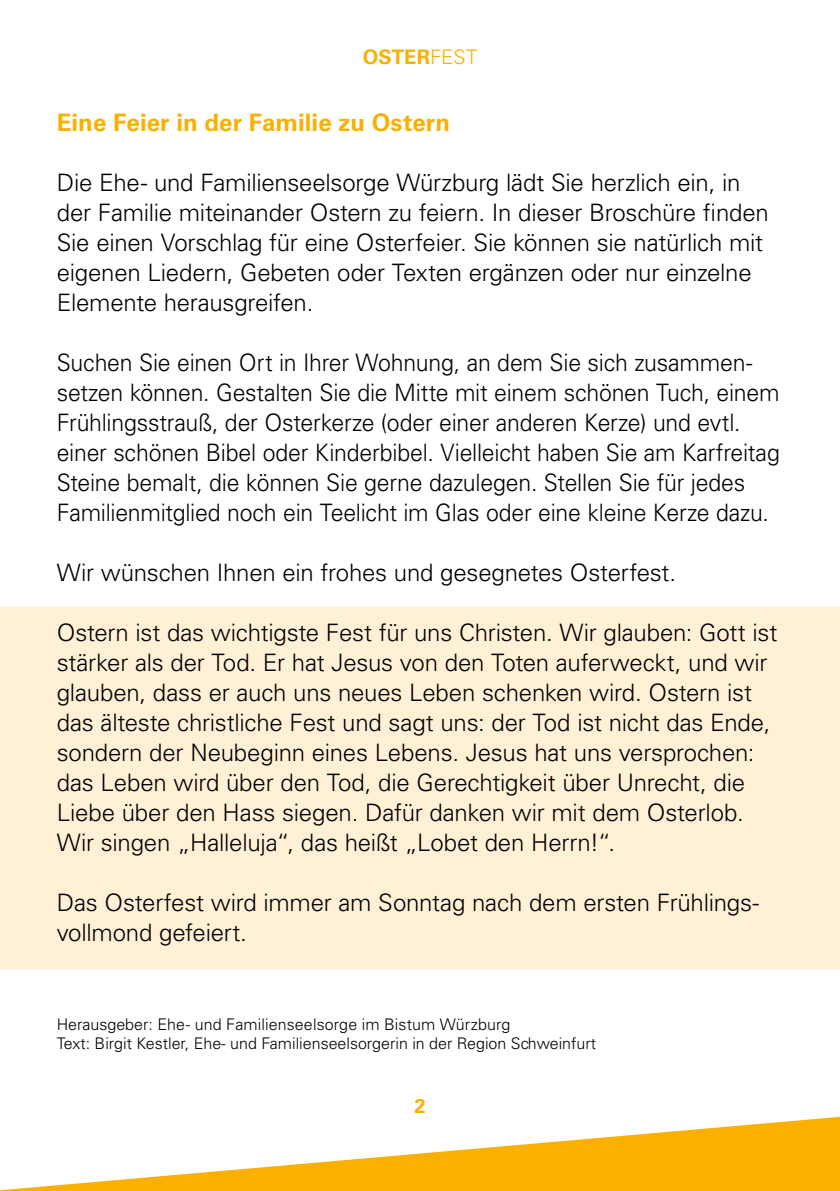
<style>
.page{position:relative;width:840px;height:1191px;background:#fff}
.page>*{position:absolute;margin:0;border:0;box-sizing:border-box;transform-origin:0 0}
.t1{font:300 24px/30px "Univers LT Std";letter-spacing:-.01em;color:#000}
.t2{font:300 24px/30px "Univers LT Std";letter-spacing:-.01em;color:#000;scale:.96 1}
.t3{font:700 24px "Univers LT Std";letter-spacing:.005em;color:#f9b000}
.t4{font:700 20px "Univers LT Std";letter-spacing:.005em;color:#f9b000}
.t5{font:300 16px/19.2px "Univers LT Std";color:#000}
.s1{font-weight:300}
</style>
<div class="page">
<svg style="left:0;top:1117px;width:839px;height:74px"></svg>
<div style="left:0;top:607px;width:839px;height:361px;background:#fff0d6"></div>
<p class="t4" style="left:362px;top:45px;width:116px">OSTER<span class="s1">FEST</span></p>
<p class="t3" style="left:57px;top:108px;width:394px">Eine Feier in der Familie zu Ostern</p>
<p class="t1" style="left:57px;top:167px;width:713px">Die Ehe- und Familienseelsorge Würzburg lädt Sie herzlich ein, in der Familie miteinander Ostern zu feiern. In dieser Broschüre finden Sie einen Vorschlag für eine Osterfeier. Sie können sie natürlich mit eigenen Liedern, Gebeten oder Texten ergänzen oder nur einzelne Elemente herausgreifen.</p>
<p class="t2" style="left:57px;top:347px;width:754px">Suchen Sie einen Ort in Ihrer Wohnung, an dem Sie sich zusammen&shy;setzen können. Gestalten Sie die Mitte mit einem schönen Tuch, einem Frühlingsstrauß, der Osterkerze (oder einer anderen Kerze) und evtl. einer schönen Bibel oder Kinderbibel. Vielleicht haben Sie am Karfreitag Steine bemalt, die können Sie gerne dazulegen. Stellen Sie für jedes Familienmitglied noch ein Teelicht im Glas oder eine kleine Kerze dazu.</p>
<p class="t1" style="left:57px;top:557px;width:620px">Wir wünschen Ihnen ein frohes und gesegnetes Osterfest.</p>
<p class="t1" style="left:57px;top:617px;width:721px">Ostern ist das wichtigste Fest für uns Christen. Wir glauben: Gott ist stärker als der Tod. Er hat Jesus von den Toten auferweckt, und wir glauben, dass er auch uns neues Leben schenken wird. Ostern ist das älteste christliche Fest und sagt uns: der Tod ist nicht das Ende, sondern der Neubeginn eines Lebens. Jesus hat uns versprochen: das Leben wird über den Tod, die Gerechtigkeit über Unrecht, die Liebe über den Hass siegen. Dafür danken wir mit dem Osterlob.<br>Wir singen „Halleluja“, das heißt „Lobet den Herrn!“.</p>
<p class="t1" style="left:57px;top:887px;width:703px">Das Osterfest wird immer am Sonntag nach dem ersten Frühlings&shy;vollmond gefeiert.</p>
<p class="t5" style="left:57px;top:1014px;width:540px">Herausgeber: Ehe- und Familienseelsorge im Bistum Würzburg<br>Text: Birgit Kestler, Ehe- und Familienseelsorgerin in der Region Schweinfurt</p>
<p class="t4" style="left:414px;top:1094px;width:13px">2</p>
</div>
